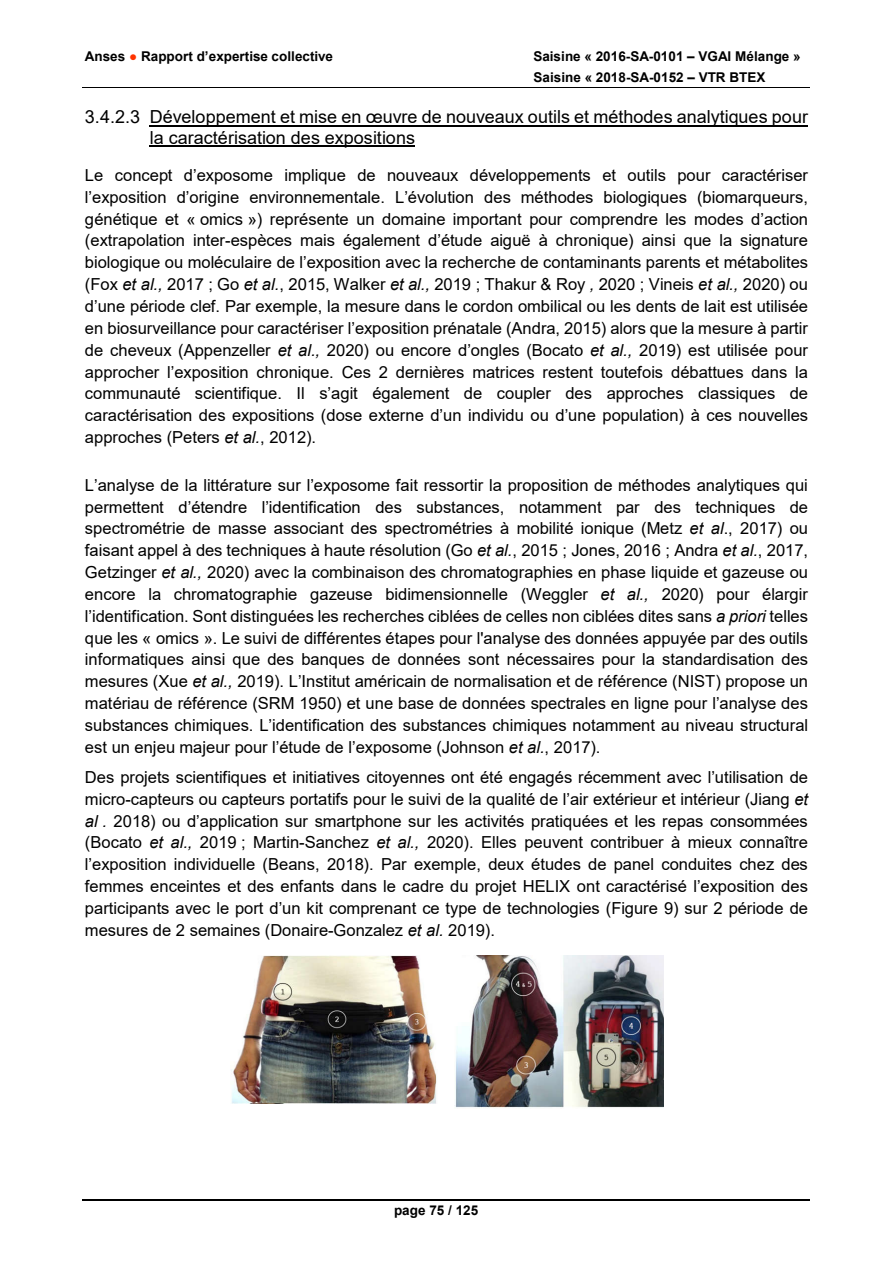
<style>
.page{position:relative;width:893px;height:1263px;background:#fff}
.page>*{position:absolute;margin:0;border:0;box-sizing:border-box;transform-origin:0 0}
.t1{font:18px/20.7px "Arial";color:#000}
.t2{font:16.5px/21.8px "Arial";color:#000;text-align:justify}
.t3{font:13.5px/21.6px "Arial";color:#000}
.s1{color:#f30}
</style>
<div class="page">
<hr style="left:83px;top:87px;width:727px;height:1px;background:#000">
<hr style="left:83px;top:1200px;width:727px;height:1px;background:#000">
<hr style="left:150px;top:125px;width:658px;height:1px;background:#000">
<hr style="left:150px;top:146px;width:265px;height:1px;background:#000">
<img style="left:231px;top:955px;width:206px;height:149px">
<img style="left:455px;top:955px;width:208px;height:153px">
<p class="t3" style="left:85px;top:47px;width:250px">Anses <span class="s1">●</span> Rapport d’expertise collective</p>
<p class="t3" style="left:533px;top:47px;width:269px">Saisine « 2016-SA-0101 – VGAI Mélange »<br>Saisine « 2018-SA-0152 – VTR BTEX</p>
<p class="t1" style="left:150px;top:108px;width:660px;text-indent:-65px">3.4.2.3 Développement et mise en œuvre de nouveaux outils et méthodes analytiques pour la caractérisation des expositions</p>
<p class="t2" style="left:85px;top:166px;width:725px">Le concept d’exposome implique de nouveaux développements et outils pour caractériser l’exposition d’origine environnementale. L’évolution des méthodes biologiques (biomarqueurs, génétique et « omics ») représente un domaine important pour comprendre les modes d’action (extrapolation inter-espèces mais également d’étude aiguë à chronique) ainsi que la signature biologique ou moléculaire de l’exposition avec la recherche de contaminants parents et métabolites (Fox et al., 2017 ; Go et al., 2015, Walker et al., 2019 ; Thakur &amp; Roy , 2020 ; Vineis et al., 2020) ou d’une période clef. Par exemple, la mesure dans le cordon ombilical ou les dents de lait est utilisée en biosurveillance pour caractériser l’exposition prénatale (Andra, 2015) alors que la mesure à partir de cheveux (Appenzeller et al., 2020) ou encore d’ongles (Bocato et al., 2019) est utilisée pour approcher l’exposition chronique. Ces 2 dernières matrices restent toutefois débattues dans la communauté scientifique. Il s’agit également de coupler des approches classiques de caractérisation des expositions (dose externe d’un individu ou d’une population) à ces nouvelles approches (Peters et al., 2012).</p>
<p class="t2" style="left:85px;top:476px;width:725px">L’analyse de la littérature sur l’exposome fait ressortir la proposition de méthodes analytiques qui permettent d’étendre l’identification des substances, notamment par des techniques de spectrométrie de masse associant des spectrométries à mobilité ionique (Metz et al., 2017) ou faisant appel à des techniques à haute résolution (Go et al., 2015 ; Jones, 2016 ; Andra et al., 2017, Getzinger et al., 2020) avec la combinaison des chromatographies en phase liquide et gazeuse ou encore la chromatographie gazeuse bidimensionnelle (Weggler et al., 2020) pour élargir l’identification. Sont distinguées les recherches ciblées de celles non ciblées dites sans a priori telles que les « omics ». Le suivi de différentes étapes pour l'analyse des données appuyée par des outils informatiques ainsi que des banques de données sont nécessaires pour la standardisation des mesures (Xue et al., 2019). L’Institut américain de normalisation et de référence (NIST) propose un matériau de référence (SRM 1950) et une base de données spectrales en ligne pour l’analyse des substances chimiques. L’identification des substances chimiques notamment au niveau structural est un enjeu majeur pour l’étude de l’exposome (Johnson et al., 2017).</p>
<p class="t2" style="left:85px;top:768px;width:725px">Des projets scientifiques et initiatives citoyennes ont été engagés récemment avec l’utilisation de micro-capteurs ou capteurs portatifs pour le suivi de la qualité de l’air extérieur et intérieur (Jiang et al . 2018) ou d’application sur smartphone sur les activités pratiquées et les repas consommées (Bocato et al., 2019 ; Martin-Sanchez et al., 2020). Elles peuvent contribuer à mieux connaître l’exposition individuelle (Beans, 2018). Par exemple, deux études de panel conduites chez des femmes enceintes et des enfants dans le cadre du projet HELIX ont caractérisé l’exposition des participants avec le port d’un kit comprenant ce type de technologies (Figure 9) sur 2 période de mesures de 2 semaines (Donaire-Gonzalez et al. 2019).</p>
<p class="t3" style="left:394px;top:1201px;width:86px">page 75 / 125</p>
</div>
